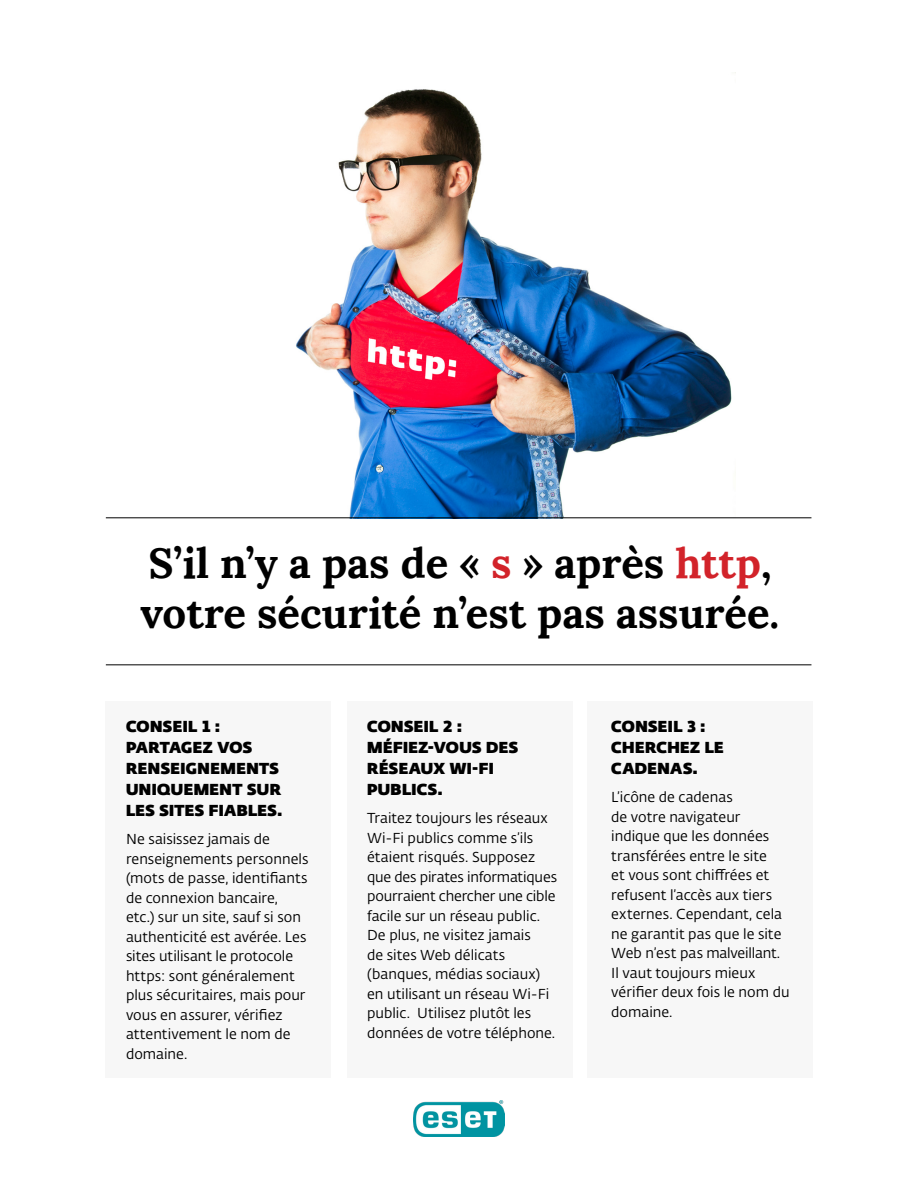
<style>
.page{position:relative;width:918px;height:1188px;background:#fff}
.page>*{position:absolute;margin:0;border:0;box-sizing:border-box;transform-origin:0 0}
.t1{font:700 42px/50.4px "Lora";color:#000}
.t2{font:800 15.75px/21px "Fedra Sans Dis Std";letter-spacing:.03em;color:#000}
.t3{font:14.25px/19.5px "Fedra Sans Alt Pro Book LF";color:#000}
.s1{color:#d2232a}
</style>
<div class="page">
<img style="left:413px;top:1100px;width:92px;height:36px">
<div style="left:587px;top:702px;width:225px;height:376px;background:#f7f7f7"></div>
<div style="left:347px;top:702px;width:225px;height:376px;background:#f7f7f7"></div>
<div style="left:106px;top:702px;width:225px;height:376px;background:#f7f7f7"></div>
<hr style="left:106px;top:665px;width:705px;height:1px;background:#000">
<img style="left:296px;top:89px;width:436px;height:428px">
<hr style="left:106px;top:517px;width:705px;height:1px;background:#000">
<h1 class="t1" style="left:141px;top:533px;width:640px">S’il n’y a pas de « <span class="s1">s</span> » après <span class="s1">http</span>, votre sécurité n’est pas assurée.</h1>
<p class="t2" style="left:126px;top:715px;width:158px">CONSEIL 1 :<br>PARTAGEZ VOS<br>RENSEIGNEMENTS<br>UNIQUEMENT SUR<br>LES SITES FIABLES.</p>
<p class="t3" style="left:126px;top:829px;width:184px">Ne saisissez jamais de renseignements personnels (mots de passe, identifiants de connexion bancaire, etc.) sur un site, sauf si son authenticité est avérée. Les sites utilisant le protocole https: sont généralement plus sécuritaires, mais pour vous en assurer, vérifiez attentivement le nom de domaine.</p>
<p class="t2" style="left:367px;top:715px;width:152px">CONSEIL 2 :<br>MÉFIEZ-VOUS DES<br>RÉSEAUX WI-FI<br>PUBLICS.</p>
<p class="t3" style="left:367px;top:808px;width:191px">Traitez toujours les réseaux<br>Wi- Fi publics comme s’ils étaient risqués. Supposez que des pirates informatiques pourraient chercher une cible facile sur un réseau public.<br>De plus, ne visitez jamais<br>de sites Web délicats (banques, médias sociaux) en utilisant un réseau Wi- Fi public. Utilisez plutôt les données de votre téléphone.</p>
<p class="t2" style="left:611px;top:715px;width:114px">CONSEIL 3 :<br>CHERCHEZ LE<br>CADENAS.</p>
<p class="t3" style="left:611px;top:787px;width:180px">L’icône de cadenas<br>de votre navigateur indique que les données transférées entre le site<br>et vous sont chiffrées et refusent l’accès aux tiers externes. Cependant, cela ne garantit pas que le site<br>Web n’est pas malveillant.<br>Il vaut toujours mieux vérifier deux fois le nom du domaine.</p>
</div>
